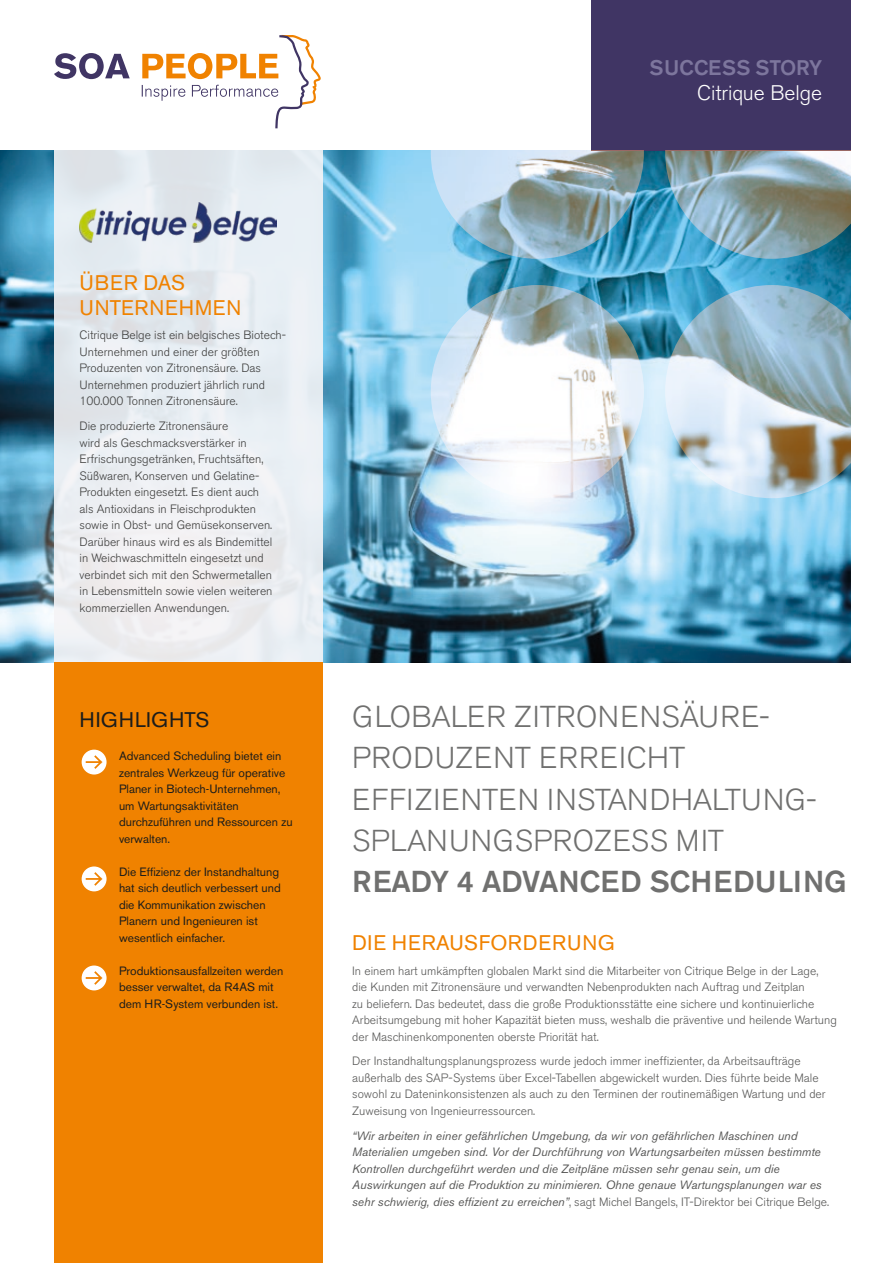
<style>
.page{position:relative;width:893px;height:1263px;background:#fff}
.page>*{position:absolute;margin:0;border:0;box-sizing:border-box;transform-origin:0 0}
.t1{font:300 30px/41.2px "Akzidenz Grotesk BE";letter-spacing:.02em;color:#70706f}
.t2{font:500 30px "Akzidenz Grotesk BE";color:#70706f}
.t3{font:21px/24.8px "Akzidenz Grotesk BE";letter-spacing:.04em;color:#f08200}
.t4{font:300 21px "Akzidenz Grotesk BE";color:#fff}
.t5{font:500 21px "Akzidenz Grotesk BE";letter-spacing:-.01em;color:#7d769d}
.t6{font:21px "Akzidenz Grotesk BE";letter-spacing:.02em;color:#1d1d1b}
.t7{font:300 12px/16.5px "Akzidenz Grotesk BE";color:#575756}
.t8{font:300 12px/16.5px "Akzidenz Grotesk BE";color:#3d3d3c}
.t9{font:italic 12px/16.5px "Akzidenz Grotesk BE";color:#575756}
.t10{font:12px/16.5px "Akzidenz Grotesk BE";color:#1d1d1b}
.s1{font-weight:300;font-style:normal}
</style>
<div class="page">
<img style="left:0;top:150px;width:850px;height:512px">
<div style="left:591px;top:0;width:259px;height:150px;background:#403564"></div>
<div style="left:54px;top:150px;width:269px;height:512px;background:linear-gradient(to right,#e8eaee,#ebf0f4)"></div>
<div style="left:54px;top:662px;width:269px;height:601px;background:#f08200"></div>
<svg style="left:431px;top:150px;width:213px;height:109px;background:#92b4c2"></svg>
<svg style="left:431px;top:285px;width:213px;height:213px"></svg>
<svg style="left:665px;top:150px;width:185px;height:109px;background:#7f9fa8"></svg>
<svg style="left:665px;top:285px;width:185px;height:213px;background:#a5bec9"></svg>
<div style="left:82px;top:750px;width:25px;height:24px;background:#fff;border-radius:50%"></div>
<svg style="left:86px;top:755px;width:16px;height:14px"></svg>
<div style="left:82px;top:866px;width:25px;height:25px;background:#fff;border-radius:50%"></div>
<svg style="left:86px;top:872px;width:16px;height:14px"></svg>
<div style="left:82px;top:965px;width:25px;height:25px;background:#fff;border-radius:50%"></div>
<svg style="left:86px;top:971px;width:16px;height:14px"></svg>
<svg style="left:54px;top:53px;width:76px;height:26px"></svg>
<svg style="left:142px;top:35px;width:179px;height:93px"></svg>
<img style="left:80px;top:203px;width:196px;height:40px">
<h2 class="t5" style="left:650px;top:55px;width:174px">SUCCESS STORY</h2>
<h2 class="t4" style="left:697px;top:81px;width:127px">Citrique Belge</h2>
<h2 class="t3" style="left:79px;top:270px;width:163px">ÜBER DAS<br>UNTERNEHMEN</h2>
<p class="t8" style="left:80px;top:327px;width:208px">Citrique Belge ist ein belgisches Biotech-Unternehmen und einer der größten Produzenten von Zitronensäure. Das Unternehmen produziert jährlich rund 100.000 Tonnen Zitronensäure.</p>
<p class="t8" style="left:80px;top:418px;width:195px">Die produzierte Zitronensäure<br>wird als Geschmacksverstärker in Erfrischungsgetränken, Fruchtsäften, Süßwaren, Konserven und Gelatine-Produkten eingesetzt. Es dient auch als Antioxidans in Fleischprodukten sowie in Obst- und Gemüsekonserven.<br>Darüber hinaus wird es als Bindemittel in Weichwaschmitteln eingesetzt und verbindet sich mit den Schwermetallen in Lebensmitteln sowie vielen weiteren kommerziellen Anwendungen.</p>
<h2 class="t6" style="left:80px;top:707px;width:131px">HIGHLIGHTS</h2>
<p class="t10" style="left:119px;top:748px;width:175px">Advanced Scheduling bietet ein zentrales Werkzeug für operative<br>Planer in Biotech-Unternehmen, um Wartungsaktivitäten durchzuführen und Ressourcen zu verwalten.</p>
<p class="t10" style="left:119px;top:863px;width:163px">Die Effizienz der Instandhaltung hat sich deutlich verbessert und die Kommunikation zwischen<br>Planern und Ingenieuren ist wesentlich einfacher.</p>
<p class="t10" style="left:119px;top:962px;width:166px">Produktionsausfallzeiten werden besser verwaltet, da R4AS mit dem HR-System verbunden ist.</p>
<h1 class="t1" style="left:352px;top:697px;width:466px">GLOBALER ZITRONENSÄURE-<br>PRODUZENT ERREICHT<br>EFFIZIENTEN INSTANDHALTUNG-<br>SPLANUNGSPROZESS MIT</h1>
<h1 class="t2" style="left:352px;top:863px;width:496px">READY 4 ADVANCED SCHEDULING</h1>
<h2 class="t3" style="left:352px;top:930px;width:264px">DIE HERAUSFORDERUNG</h2>
<p class="t7" style="left:352px;top:962px;width:486px">In einem hart umkämpften globalen Markt sind die Mitarbeiter von Citrique Belge in der Lage,<br>die Kunden mit Zitronensäure und verwandten Nebenprodukten nach Auftrag und Zeitplan<br>zu beliefern. Das bedeutet, dass die große Produktionsstätte eine sichere und kontinuierliche Arbeitsumgebung mit hoher Kapazität bieten muss, weshalb die präventive und heilende Wartung der Maschinenkomponenten oberste Priorität hat.</p>
<p class="t7" style="left:352px;top:1053px;width:475px">Der Instandhaltungsplanungsprozess wurde jedoch immer ineffizienter, da Arbeitsaufträge außerhalb des SAP-Systems über Excel-Tabellen abgewickelt wurden. Dies führte beide Male sowohl zu Dateninkonsistenzen als auch zu den Terminen der routinemäßigen Wartung und der Zuweisung von Ingenieurressourcen.</p>
<p class="t9" style="left:352px;top:1127px;width:478px">“Wir arbeiten in einer gefährlichen Umgebung, da wir von gefährlichen Maschinen und Materialien umgeben sind. Vor der Durchführung von Wartungsarbeiten müssen bestimmte Kontrollen durchgeführt werden und die Zeitpläne müssen sehr genau sein, um die Auswirkungen auf die Produktion zu minimieren. Ohne genaue Wartungsplanungen war es sehr schwierig, dies effizient zu erreichen”<span class="s1">, sagt Michel Bangels, IT-Direktor bei Citrique Belge.</span></p>
</div>
